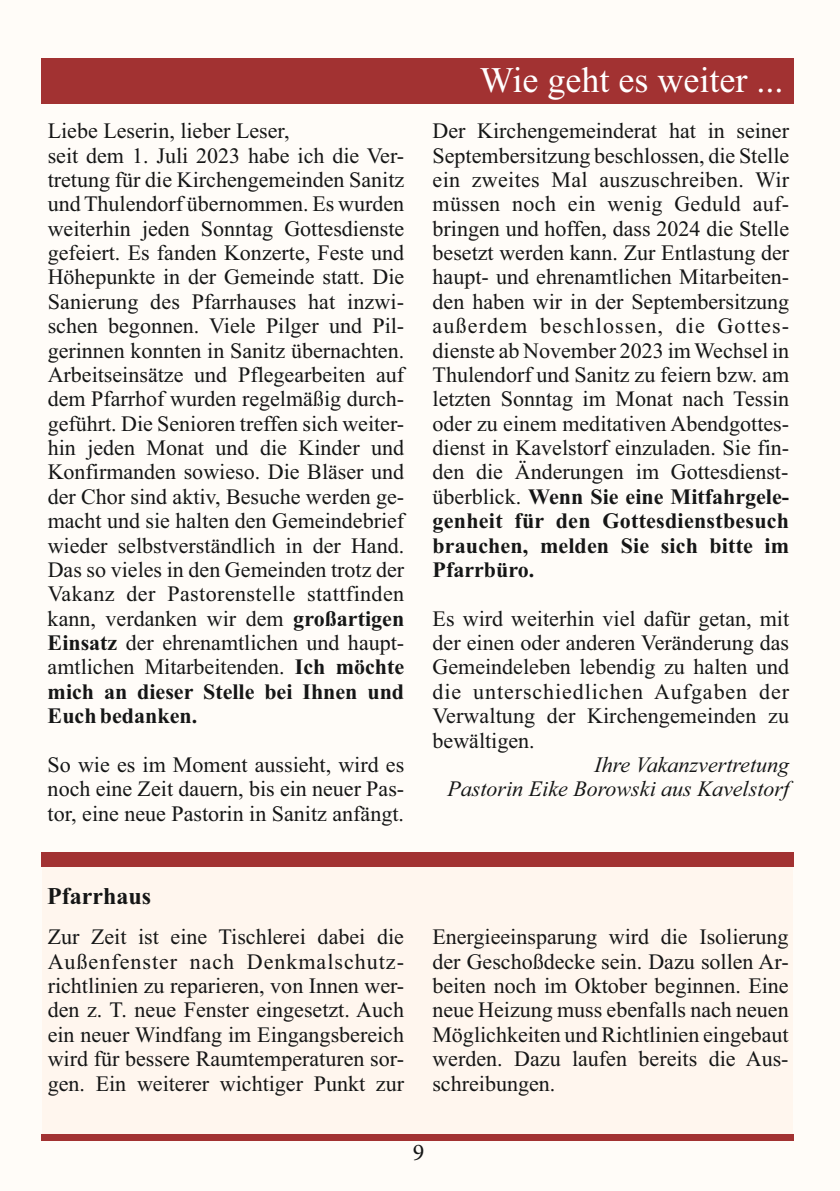
<style>
.page{position:relative;width:840px;height:1191px;background:#fff}
.page>*{position:absolute;margin:0;border:0;box-sizing:border-box;transform-origin:0 0}
.t1{font:36px "Times New Roman";color:#fff}
.t2{font:700 24px "Times New Roman";color:#151616}
.t3{font:24px "Minion Pro";color:#151616}
.t4{font:22px/24.4px "Times New Roman";color:#151616;text-align:justify}
.t5{font:italic 22px/24.4px "Times New Roman";color:#151616;text-align:right}
.s1{font-weight:700}
</style>
<div class="page">
<div style="left:0;top:0;width:839px;height:1191px;background:#fffcf8"></div>
<div style="left:42px;top:867px;width:750px;height:270px;background:#fff6ee"></div>
<div style="left:42px;top:1134px;width:751px;height:6px;background:#a23232"></div>
<div style="left:42px;top:58px;width:751px;height:45px;background:#a23232"></div>
<div style="left:42px;top:852px;width:751px;height:15px;background:#a23232"></div>
<p class="t4" style="left:48px;top:118px;width:358px;text-align:left">Liebe Leserin, lieber Leser,<br>seit dem 1. Juli 2023 habe ich die Ver&shy;tretung für die Kirchengemeinden Sanitz und Thulendorf übernommen. Es wurden weiterhin jeden Sonntag Gottesdienste gefeiert. Es fanden Konzerte, Feste und Höhepunkte in der Gemeinde statt. Die Sanierung des Pfarrhauses hat inzwi&shy;schen begonnen. Viele Pilger und Pil&shy;gerinnen konnten in Sanitz übernachten.<br>Arbeitseinsätze und Pflegearbeiten auf dem Pfarrhof wurden regelmäßig durch&shy;geführt. Die Senioren treffen sich weiter&shy;hin jeden Monat und die Kinder und Konfirmanden sowieso. Die Bläser und der Chor sind aktiv, Besuche werden ge&shy;macht und sie halten den Gemeindebrief wieder selbstverständlich in der Hand.<br>Das so vieles in den Gemeinden trotz der Vakanz der Pastorenstelle stattfinden kann, verdanken wir dem <span class="s1">großartigen Einsatz</span> der ehrenamtlichen und haupt&shy;amtlichen Mitarbeitenden. <span class="s1">Ich möchte mich an dieser Stelle bei Ihnen und Euch bedanken.</span></p>
<p class="t4" style="left:48px;top:751px;width:358px">So wie es im Moment aussieht, wird es noch eine Zeit dauern, bis ein neuer Pas&shy;tor, eine neue Pastorin in Sanitz anfängt.</p>
<p class="t2" style="left:47px;top:878px;width:105px">Pfarrhaus</p>
<h1 class="t1" style="left:479px;top:55px;width:305px">Wie geht es weiter ...</h1>
<p class="t4" style="left:432px;top:118px;width:358px">Der Kirchengemeinderat hat in seiner Septembersitzung beschlossen, die Stelle ein zweites Mal auszuschreiben. Wir müssen noch ein wenig Geduld auf&shy;bringen und hoffen, dass 2024 die Stelle besetzt werden kann. Zur Entlastung der haupt- und ehrenamtlichen Mitarbeiten&shy;den haben wir in der Septembersitzung außerdem beschlossen, die Gottes&shy;dienste ab November 2023 im Wechsel in Thulendorf und Sanitz zu feiern bzw. am letzten Sonntag im Monat nach Tessin oder zu einem meditativen Abendgottes&shy;dienst in Kavelstorf einzuladen. Sie fin&shy;den die Änderungen im Gottesdienst&shy;überblick. <span class="s1">Wenn Sie eine Mitfahrgele&shy;genheit für den Gottesdienstbesuch brauchen, melden Sie sich bitte im Pfarrbüro.</span></p>
<p class="t4" style="left:432px;top:605px;width:358px">Es wird weiterhin viel dafür getan, mit der einen oder anderen Veränderung das Gemeindeleben lebendig zu halten und die unterschiedlichen Aufgaben der Verwaltung der Kirchengemeinden zu bewältigen.</p>
<p class="t5" style="left:447px;top:752px;width:343px">Ihre Vakanzvertretung<br>Pastorin Eike Borowski aus Kavelstorf</p>
<p class="t4" style="left:48px;top:924px;width:357px">Zur Zeit ist eine Tischlerei dabei die Außenfenster nach Denkmalschutz&shy;richtlinien zu reparieren, von Innen wer&shy;den z. T. neue Fenster eingesetzt. Auch ein neuer Windfang im Eingangsbereich wird für bessere Raumtemperaturen sor&shy;gen. Ein weiterer wichtiger Punkt zur</p>
<p class="t4" style="left:432px;top:924px;width:357px">Energieeinsparung wird die Isolierung der Geschoßdecke sein. Dazu sollen Ar&shy;beiten noch im Oktober beginnen. Eine neue Heizung muss ebenfalls nach neuen Möglichkeiten und Richtlinien eingebaut werden. Dazu laufen bereits die Aus&shy;schreibungen.</p>
<p class="t3" style="left:412px;top:1136px;width:13px">9</p>
</div>
